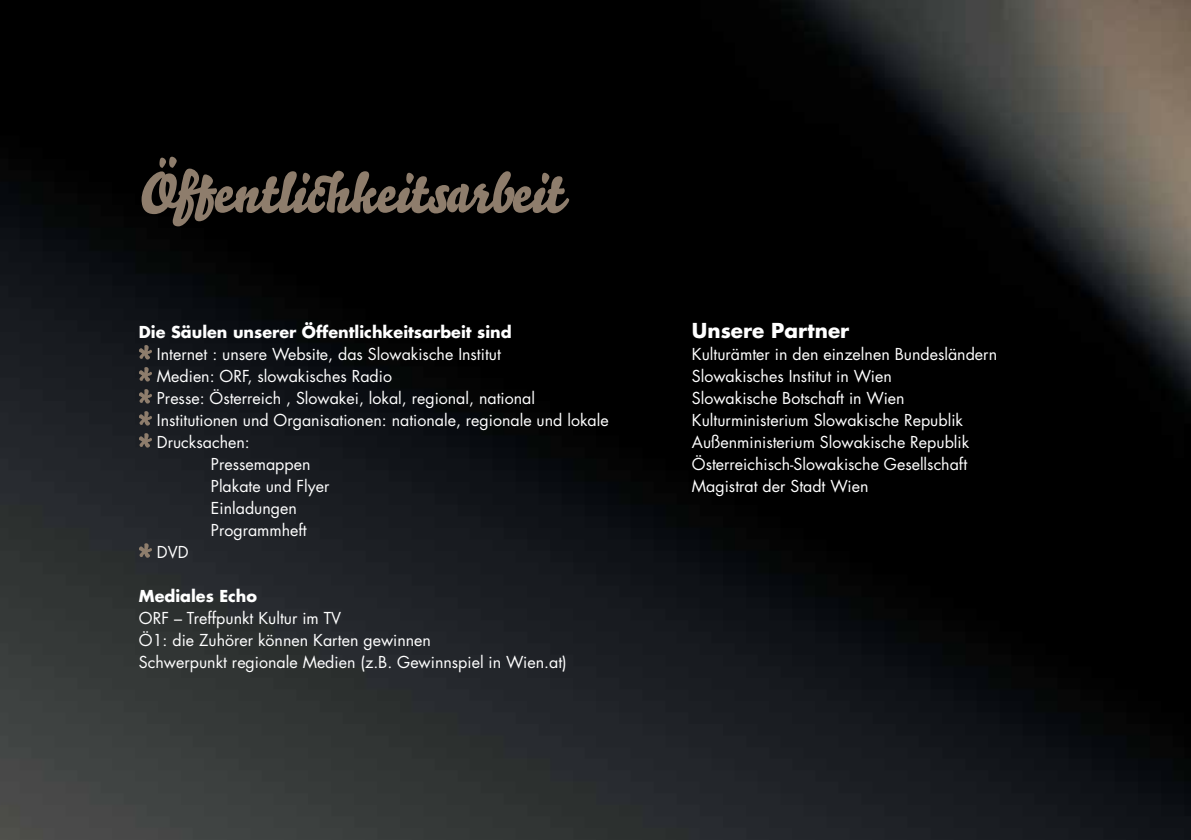
<style>
.page{position:relative;width:1191px;height:840px;background:#fff}
.page>*{position:absolute;margin:0;border:0;box-sizing:border-box;transform-origin:0 0}
.t1{font:56px "Bello Pro";letter-spacing:-.005em;color:#8e7d6c}
.t2{font:700 20px "Futura CE";color:#fff}
.t3{font:16px/22px "Futura CE Book";color:#fff}
.t4{font:700 16px "Futura CE";color:#fff}
</style>
<div class="page">
<img style="left:0;top:0;width:1191px;height:839px">
<svg style="left:139px;top:345px;width:13px;height:14px"></svg>
<svg style="left:139px;top:367px;width:13px;height:14px"></svg>
<svg style="left:139px;top:389px;width:13px;height:14px"></svg>
<svg style="left:139px;top:411px;width:13px;height:14px"></svg>
<svg style="left:139px;top:433px;width:13px;height:14px"></svg>
<svg style="left:139px;top:543px;width:13px;height:14px"></svg>
<h1 class="t1" style="left:139px;top:153px;width:426px">Öffentlichkeitsarbeit</h1>
<p class="t4" style="left:139px;top:321px;width:374px">Die Säulen unserer Öffentlichkeitsarbeit sind</p>
<p class="t3" style="left:157px;top:343px;width:345px">Internet : unsere Website, das Slowakische Institut</p>
<p class="t3" style="left:157px;top:365px;width:237px">Medien: ORF, slowakisches Radio</p>
<p class="t3" style="left:157px;top:387px;width:380px">Presse: Österreich , Slowakei, lokal, regional, national</p>
<p class="t3" style="left:157px;top:409px;width:453px">Institutionen und Organisationen: nationale, regionale und lokale</p>
<p class="t3" style="left:157px;top:431px;width:94px">Drucksachen:</p>
<p class="t3" style="left:211px;top:453px;width:101px">Pressemappen</p>
<p class="t3" style="left:211px;top:475px;width:120px">Plakate und Flyer</p>
<p class="t3" style="left:211px;top:497px;width:87px">Einladungen</p>
<p class="t3" style="left:211px;top:519px;width:97px">Programmheft</p>
<p class="t3" style="left:157px;top:541px;width:33px">DVD</p>
<p class="t4" style="left:139px;top:585px;width:120px">Mediales Echo</p>
<p class="t3" style="left:139px;top:607px;width:429px">ORF – Treffpunkt Kultur im TV<br>Ö1: die Zuhörer können Karten gewinnen<br>Schwerpunkt regionale Medien (z.B. Gewinnspiel in Wien.at)</p>
<p class="t2" style="left:692px;top:318px;width:159px">Unsere Partner</p>
<p class="t3" style="left:692px;top:343px;width:307px">Kulturämter in den einzelnen Bundesländern Slowakisches Institut in Wien<br>Slowakische Botschaft in Wien Kulturministerium Slowakische Republik Außenministerium Slowakische Republik Österreichisch-Slowakische Gesellschaft Magistrat der Stadt Wien</p>
</div>
